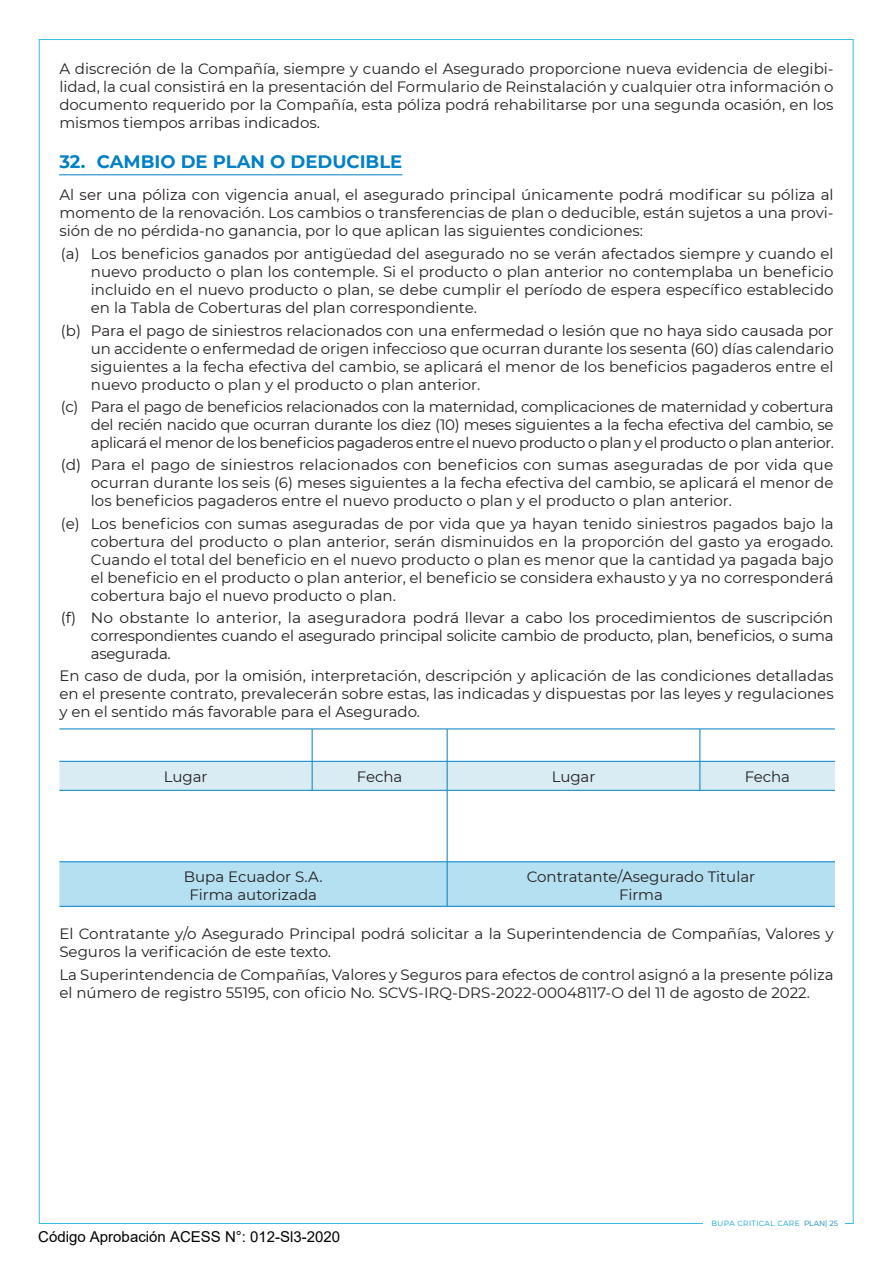
<style>
.page{position:relative;width:893px;height:1263px;background:#fff}
.page>*{position:absolute;margin:0;border:0;box-sizing:border-box;transform-origin:0 0}
.t1{font:700 18px "Montserrat";color:#0080c5}
.t2{font:15px/18px "Montserrat";color:#231f20;text-align:justify}
.t3{font:15px "Arial";color:#000}
.t4{font:7.5px "Montserrat";letter-spacing:.05em;color:#009fd8}
.s1{color:#0080c5}
</style>
<div class="page">
<hr style="left:59px;top:174px;width:343px;height:1px;background:#0080c5">
<svg style="left:59px;top:730px;width:776px;height:131px"></svg>
<div style="left:59px;top:862px;width:776px;height:44px;background:#b5e0f1"></div>
<hr style="left:59px;top:729px;width:253px;height:1px;background:#0080c5">
<hr style="left:312px;top:729px;width:1px;height:32px;background:#0080c5">
<hr style="left:312px;top:729px;width:135px;height:1px;background:#0080c5">
<hr style="left:447px;top:729px;width:253px;height:1px;background:#0080c5">
<hr style="left:447px;top:729px;width:1px;height:32px;background:#0080c5">
<hr style="left:700px;top:729px;width:1px;height:32px;background:#0080c5">
<hr style="left:700px;top:729px;width:135px;height:1px;background:#0080c5">
<svg style="left:59px;top:761px;width:776px;height:29px;background:#d2e8f1"></svg>
<hr style="left:700px;top:761px;width:135px;height:1px;background:#0080c5">
<hr style="left:59px;top:790px;width:253px;height:1px;background:#0080c5">
<hr style="left:312px;top:790px;width:135px;height:1px;background:#0080c5">
<hr style="left:447px;top:790px;width:253px;height:1px;background:#0080c5">
<hr style="left:447px;top:790px;width:1px;height:71px;background:#0080c5">
<hr style="left:700px;top:790px;width:135px;height:1px;background:#0080c5">
<hr style="left:59px;top:861px;width:253px;height:1px;background:#0080c5">
<hr style="left:312px;top:861px;width:135px;height:1px;background:#0080c5">
<hr style="left:59px;top:906px;width:253px;height:1px;background:#0080c5">
<hr style="left:312px;top:906px;width:135px;height:1px;background:#0080c5">
<hr style="left:447px;top:861px;width:253px;height:1px;background:#0080c5">
<hr style="left:700px;top:861px;width:135px;height:1px;background:#0080c5">
<hr style="left:447px;top:862px;width:1px;height:44px;background:#0080c5">
<hr style="left:447px;top:906px;width:253px;height:1px;background:#0080c5">
<hr style="left:700px;top:906px;width:135px;height:1px;background:#0080c5">
<p class="t2" style="left:59px;top:59px;width:776px">A discreción de la Compañía, siempre y cuando el Asegurado proporcione nueva evidencia de elegibi&shy;lidad, la cual consistirá en la presentación del Formulario de Reinstalación y cualquier otra información o documento requerido por la Compañía, esta póliza podrá rehabilitarse por una segunda ocasión, en los mismos tiempos arribas indicados.</p>
<p class="t1" style="left:59px;top:149px;width:344px">32. CAMBIO DE PLAN O DEDUCIBLE</p>
<p class="t2" style="left:59px;top:185px;width:776px">Al ser una póliza con vigencia anual, el asegurado principal únicamente podrá modificar su póliza al momento de la renovación. Los cambios o transferencias de plan o deducible, están sujetos a una provi&shy;sión de no pérdida-no ganancia, por lo que aplican las siguientes condiciones:</p>
<p class="t2" style="left:91px;top:244px;width:744px;text-indent:-30px">(a) Los beneficios ganados por antigüedad del asegurado no se verán afectados siempre y cuando el nuevo producto o plan los contemple. Si el producto o plan anterior no contemplaba un beneficio incluido en el nuevo producto o plan, se debe cumplir el período de espera específico establecido en la Tabla de Coberturas del plan correspondiente.</p>
<p class="t2" style="left:91px;top:321px;width:744px;text-indent:-30px">(b) Para el pago de siniestros relacionados con una enfermedad o lesión que no haya sido causada por un accidente o enfermedad de origen infeccioso que ocurran durante los sesenta (60) días calendario siguientes a la fecha efectiva del cambio, se aplicará el menor de los beneficios pagaderos entre el nuevo producto o plan y el producto o plan anterior.</p>
<p class="t2" style="left:91px;top:397px;width:744px;text-indent:-30px">(c) Para el pago de beneficios relacionados con la maternidad, complicaciones de maternidad y cobertura del recién nacido que ocurran durante los diez (10) meses siguientes a la fecha efectiva del cambio, se aplicará el menor de los beneficios pagaderos entre el nuevo producto o plan y el producto o plan anterior.</p>
<p class="t2" style="left:91px;top:455px;width:744px;text-indent:-30px">(d) Para el pago de siniestros relacionados con beneficios con sumas aseguradas de por vida que ocurran durante los seis (6) meses siguientes a la fecha efectiva del cambio, se aplicará el menor de los beneficios pagaderos entre el nuevo producto o plan y el producto o plan anterior.</p>
<p class="t2" style="left:91px;top:514px;width:744px;text-indent:-30px">(e) Los beneficios con sumas aseguradas de por vida que ya hayan tenido siniestros pagados bajo la cobertura del producto o plan anterior, serán disminuidos en la proporción del gasto ya erogado.<br>Cuando el total del beneficio en el nuevo producto o plan es menor que la cantidad ya pagada bajo el beneficio en el producto o plan anterior, el beneficio se considera exhausto y ya no corresponderá cobertura bajo el nuevo producto o plan.</p>
<p class="t2" style="left:91px;top:608px;width:744px;text-indent:-30px">(f) No obstante lo anterior, la aseguradora podrá llevar a cabo los procedimientos de suscripción correspondientes cuando el asegurado principal solicite cambio de producto, plan, beneficios, o suma asegurada.</p>
<p class="t2" style="left:59px;top:666px;width:776px">En caso de duda, por la omisión, interpretación, descripción y aplicación de las condiciones detalladas en el presente contrato, prevalecerán sobre estas, las indicadas y dispuestas por las leyes y regulaciones y en el sentido más favorable para el Asegurado.</p>
<p class="t2" style="left:164px;top:767px;width:45px">Lugar</p>
<p class="t2" style="left:357px;top:767px;width:47px">Fecha</p>
<p class="t2" style="left:552px;top:767px;width:45px">Lugar</p>
<p class="t2" style="left:745px;top:767px;width:47px">Fecha</p>
<p class="t2" style="left:184px;top:867px;width:140px;text-align:center">Bupa Ecuador S.A.<br>Firma autorizada</p>
<p class="t2" style="left:527px;top:867px;width:230px;text-align:center">Contratante/Asegurado Titular<br>Firma</p>
<p class="t2" style="left:59px;top:924px;width:776px">El Contratante y/o Asegurado Principal podrá solicitar a la Superintendencia de Compañías, Valores y<br>Seguros la verificación de este texto.</p>
<p class="t2" style="left:59px;top:965px;width:776px">La Superintendencia de Compañías, Valores y Seguros para efectos de control asignó a la presente póliza el número de registro 55195, con oficio No. SCVS-IRQ-DRS-2022-00048117-O del 11 de agosto de 2022.</p>
<p class="t3" style="left:38px;top:1227px;width:303px">Código Aprobación ACESS N°: 012-Sl3-2020</p>
<p class="t4" style="left:712px;top:1218px;width:128px">BUPA CRITICAL CARE <span class="s1">PLAN| 25</span></p>
</div>
